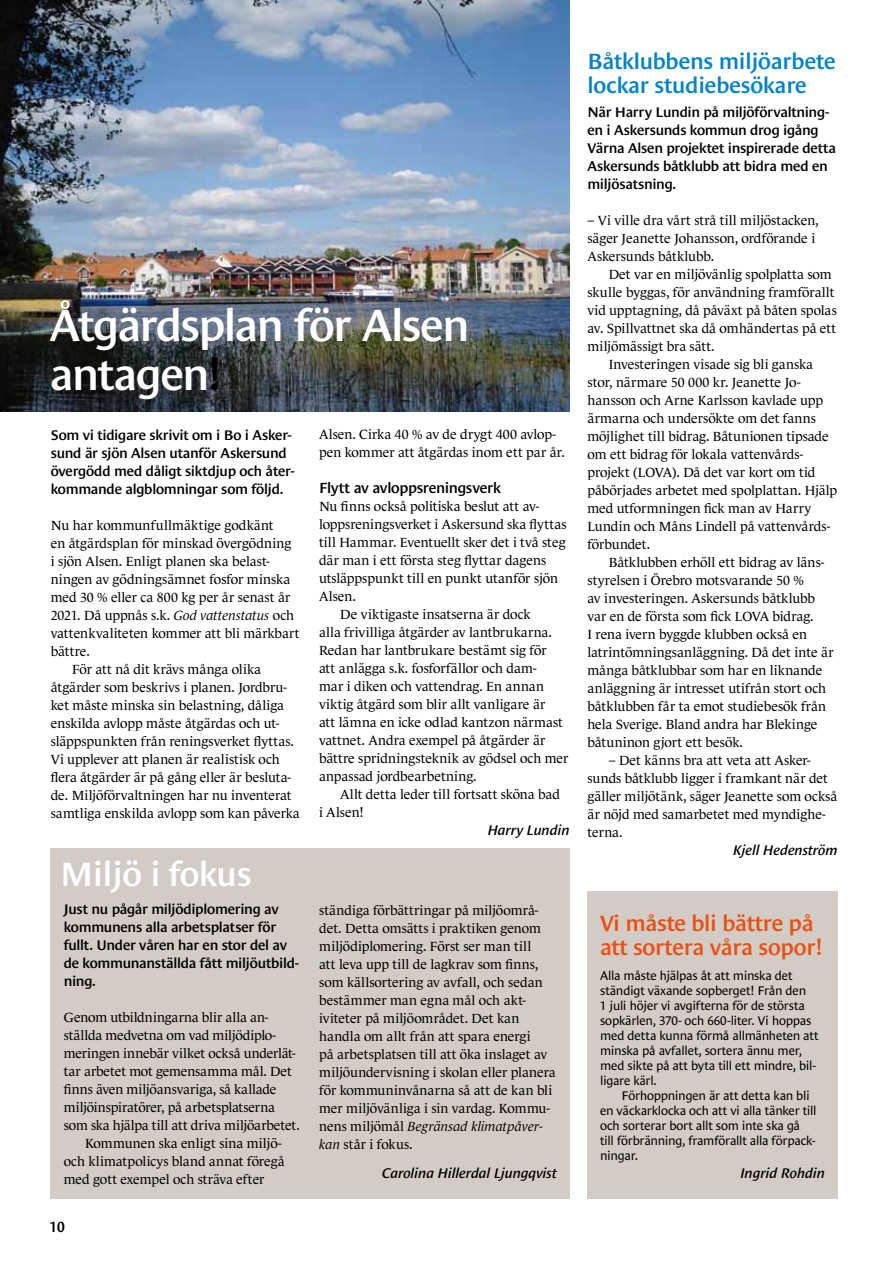
<style>
.page{position:relative;width:893px;height:1263px;background:#fff}
.page>*{position:absolute;margin:0;border:0;box-sizing:border-box;transform-origin:0 0}
.t1{font:600 45px/48px "Le Monde Sans";letter-spacing:-.035em;color:#fff}
.t2{font:600 34.5px "Le Monde Sans";letter-spacing:-.01em;color:#fff}
.t3{font:600 22.5px/24px "Le Monde Sans";letter-spacing:-.01em;color:#0081c7}
.t4{font:600 22.5px/24px "Le Monde Sans";letter-spacing:-.01em;color:#e85113}
.t5{font:600 15px "Le Monde Sans";letter-spacing:-.02em;color:#000}
.t6{font:600 14.25px/18px "Le Monde Sans";letter-spacing:-.02em;color:#000}
.t7{font:italic 600 14.25px "Le Monde Sans";letter-spacing:-.02em;color:#000}
.t8{font:13.5px/18px "Le Monde Journal";color:#000}
.t9{font:12.75px/15px "Le Monde Sans";letter-spacing:-.015em;color:#000}
.s1{color:#000}
.s2{font-style:italic}
.s3{font-family:"Times New Roman";font-weight:400;font-size:18px}
</style>
<div class="page">
<div style="left:51px;top:848px;width:519px;height:351px;background:#d3cbc6"></div>
<div style="left:587px;top:891px;width:251px;height:308px;background:#d3cbc6"></div>
<img style="left:0;top:0;width:569px;height:411px">
<h1 class="t1" style="left:50px;top:302px;width:421px">Åtgärdsplan för Alsen antagen<span class="s1">!</span></h1>
<p class="t6" style="left:51px;top:426px;width:245px">Som vi tidigare skrivit om i Bo i Asker&shy;sund är sjön Alsen utanför Askersund övergödd med dåligt siktdjup och åter&shy;kommande algblomningar som följd.</p>
<p class="t8" style="left:51px;top:516px;width:224px">Nu har kommunfullmäktige godkänt</p>
<p class="t8" style="left:51px;top:534px;width:242px">en åtgärdsplan för minskad övergödning</p>
<p class="t8" style="left:51px;top:552px;width:220px">i sjön Alsen. Enligt planen ska belast-</p>
<p class="t8" style="left:51px;top:570px;width:241px">ningen av gödningsämnet fosfor minska</p>
<p class="t8" style="left:51px;top:588px;width:241px">med 30 % eller ca 800 kg per år senast år</p>
<p class="t8" style="left:51px;top:606px;width:245px">2021. Då uppnås s.k. <span class="s2">God vattenstatus</span> och</p>
<p class="t8" style="left:51px;top:624px;width:250px">vattenkvaliteten kommer att bli märkbart</p>
<p class="t8" style="left:51px;top:642px;width:41px">bättre.</p>
<p class="t8" style="left:72px;top:660px;width:191px">För att nå dit krävs många olika</p>
<p class="t8" style="left:51px;top:678px;width:238px">åtgärder som beskrivs i planen. Jordbru-</p>
<p class="t8" style="left:51px;top:696px;width:235px">ket måste minska sin belastning, dåliga</p>
<p class="t8" style="left:51px;top:714px;width:230px">enskilda avlopp måste åtgärdas och ut-</p>
<p class="t8" style="left:51px;top:732px;width:245px">släppspunkten från reningsverket flyttas.</p>
<p class="t8" style="left:51px;top:750px;width:231px">Vi upplever att planen är realistisk och</p>
<p class="t8" style="left:51px;top:768px;width:242px">flera åtgärder är på gång eller är besluta-</p>
<p class="t8" style="left:51px;top:786px;width:242px">de. Miljöförvaltningen har nu inventerat</p>
<p class="t8" style="left:51px;top:804px;width:250px">samtliga enskilda avlopp som kan påverka</p>
<h2 class="t2" style="left:60px;top:855px;width:193px">Miljö i fokus</h2>
<p class="t6" style="left:64px;top:900px;width:236px">Just nu pågår miljödiplomering av kommunens alla arbetsplatser för fullt. Under våren har en stor del av de kommunanställda fått miljöutbild&shy;ning.</p>
<p class="t8" style="left:64px;top:1009px;width:206px">Genom utbildningarna blir alla an-</p>
<p class="t8" style="left:64px;top:1027px;width:214px">ställda medvetna om vad miljödiplo-</p>
<p class="t8" style="left:64px;top:1045px;width:233px">meringen innebär vilket också underlät-</p>
<p class="t8" style="left:64px;top:1063px;width:230px">tar arbetet mot gemensamma mål. Det</p>
<p class="t8" style="left:64px;top:1081px;width:214px">finns även miljöansvariga, så kallade</p>
<p class="t8" style="left:64px;top:1099px;width:213px">miljöinspiratörer, på arbetsplatserna</p>
<p class="t8" style="left:64px;top:1117px;width:238px">som ska hjälpa till att driva miljöarbetet.</p>
<p class="t8" style="left:85px;top:1135px;width:198px">Kommunen ska enligt sina miljö-</p>
<p class="t8" style="left:64px;top:1153px;width:222px">och klimatpolicys bland annat föregå</p>
<p class="t8" style="left:64px;top:1171px;width:202px">med gott exempel och sträva efter</p>
<p class="t5" style="left:50px;top:1219px;width:24px">10<span class="s3">10</span></p>
<p class="t8" style="left:319px;top:426px;width:248px">Alsen. Cirka 40 % av de drygt 400 avlop&shy;pen kommer att åtgärdas inom ett par år.</p>
<p class="t5" style="left:319px;top:480px;width:184px">Flytt av avloppsreningsverk</p>
<p class="t8" style="left:319px;top:498px;width:222px">Nu finns också politiska beslut att av-</p>
<p class="t8" style="left:319px;top:516px;width:249px">loppsreningsverket i Askersund ska flyttas</p>
<p class="t8" style="left:319px;top:534px;width:248px">till Hammar. Eventuellt sker det i två steg</p>
<p class="t8" style="left:319px;top:552px;width:229px">där man i ett första steg flyttar dagens</p>
<p class="t8" style="left:319px;top:570px;width:241px">utsläppspunkt till en punkt utanför sjön</p>
<p class="t8" style="left:319px;top:588px;width:38px">Alsen.</p>
<p class="t8" style="left:340px;top:606px;width:192px">De viktigaste insatserna är dock</p>
<p class="t8" style="left:319px;top:624px;width:234px">alla frivilliga åtgärder av lantbrukarna.</p>
<p class="t8" style="left:319px;top:642px;width:229px">Redan har lantbrukare bestämt sig för</p>
<p class="t8" style="left:319px;top:660px;width:219px">att anlägga s.k. fosforfällor och dam-</p>
<p class="t8" style="left:319px;top:678px;width:227px">mar i diken och vattendrag. En annan</p>
<p class="t8" style="left:319px;top:696px;width:228px">viktig åtgärd som blir allt vanligare är</p>
<p class="t8" style="left:319px;top:714px;width:245px">att lämna en icke odlad kantzon närmast</p>
<p class="t8" style="left:319px;top:732px;width:228px">vattnet. Andra exempel på åtgärder är</p>
<p class="t8" style="left:319px;top:750px;width:251px">bättre spridningsteknik av gödsel och mer</p>
<p class="t8" style="left:319px;top:768px;width:159px">anpassad jordbearbetning.</p>
<p class="t8" style="left:340px;top:786px;width:221px">Allt detta leder till fortsatt sköna bad</p>
<p class="t8" style="left:319px;top:804px;width:46px">i Alsen!</p>
<p class="t7" style="left:488px;top:822px;width:84px">Harry Lundin</p>
<p class="t8" style="left:319px;top:901px;width:238px">ständiga förbättringar på miljöområ&shy;det. Detta omsätts i praktiken genom miljödiplomering. Först ser man till<br>att leva upp till de lagkrav som finns, som källsortering av avfall, och sedan bestämmer man egna mål och akt&shy;iviteter på miljöområdet. Det kan handla om allt från att spara energi<br>på arbetsplatsen till att öka inslaget av miljöundervisning i skolan eller planera för kommuninvånarna så att de kan bli mer miljövänliga i sin vardag. Kommu&shy;nens miljömål <span class="s2">Begränsad klimatpåver&shy;kan</span> står i fokus.</p>
<p class="t7" style="left:382px;top:1164px;width:176px">Carolina Hillerdal Ljungqvist</p>
<h3 class="t3" style="left:587px;top:49px;width:250px">Båtklubbens miljöarbete lockar studiebesökare</h3>
<p class="t6" style="left:587px;top:103px;width:250px">När Harry Lundin på miljöförvaltning&shy;en i Askersunds kommun drog igång Värna Alsen projektet inspirerade detta Askersunds båtklubb att bidra med en miljösatsning.</p>
<p class="t8" style="left:587px;top:211px;width:233px">– Vi ville dra vårt strå till miljöstacken, säger Jeanette Johansson, ordförande i<br>Askersunds båtklubb.</p>
<p class="t8" style="left:609px;top:265px;width:224px">Det var en miljövänlig spolplatta som</p>
<p class="t8" style="left:587px;top:283px;width:248px">skulle byggas, för användning framförallt</p>
<p class="t8" style="left:587px;top:301px;width:251px">vid upptagning, då påväxt på båten spolas</p>
<p class="t8" style="left:587px;top:319px;width:250px">av. Spillvattnet ska då omhändertas på ett</p>
<p class="t8" style="left:587px;top:337px;width:129px">miljömässigt bra sätt.</p>
<p class="t8" style="left:609px;top:355px;width:206px">Investeringen visade sig bli ganska</p>
<p class="t8" style="left:587px;top:373px;width:215px">stor, närmare 50 000 kr. Jeanette Jo-</p>
<p class="t8" style="left:587px;top:391px;width:237px">hansson och Arne Karlsson kavlade upp</p>
<p class="t8" style="left:587px;top:409px;width:230px">ärmarna och undersökte om det fanns</p>
<p class="t8" style="left:587px;top:427px;width:243px">möjlighet till bidrag. Båtunionen tipsade</p>
<p class="t8" style="left:587px;top:445px;width:217px">om ett bidrag för lokala vattenvårds-</p>
<p class="t8" style="left:587px;top:463px;width:229px">projekt (LOVA). Då det var kort om tid</p>
<p class="t8" style="left:587px;top:481px;width:251px">påbörjades arbetet med spolplattan. Hjälp</p>
<p class="t8" style="left:587px;top:499px;width:225px">med utformningen fick man av Harry</p>
<p class="t8" style="left:587px;top:517px;width:244px">Lundin och Måns Lindell på vattenvårds-</p>
<p class="t8" style="left:587px;top:535px;width:64px">förbundet.</p>
<p class="t8" style="left:609px;top:553px;width:217px">Båtklubben erhöll ett bidrag av läns-</p>
<p class="t8" style="left:587px;top:571px;width:218px">styrelsen i Örebro motsvarande 50 %</p>
<p class="t8" style="left:587px;top:589px;width:229px">av investeringen. Askersunds båtklubb</p>
<p class="t8" style="left:587px;top:607px;width:228px">var en de första som fick LOVA bidrag.</p>
<p class="t8" style="left:587px;top:625px;width:221px">I rena ivern byggde klubben också en</p>
<p class="t8" style="left:587px;top:643px;width:248px">latrintömningsanläggning. Då det inte är</p>
<p class="t8" style="left:587px;top:661px;width:236px">många båtklubbar som har en liknande</p>
<p class="t8" style="left:587px;top:679px;width:240px">anläggning är intresset utifrån stort och</p>
<p class="t8" style="left:587px;top:697px;width:240px">båtklubben får ta emot studiebesök från</p>
<p class="t8" style="left:587px;top:715px;width:232px">hela Sverige. Bland andra har Blekinge</p>
<p class="t8" style="left:587px;top:733px;width:157px">båtuninon gjort ett besök.</p>
<p class="t8" style="left:587px;top:751px;width:251px;text-indent:21px">– Det känns bra att veta att Asker&shy;sunds båtklubb ligger i framkant när det gäller miljötänk, säger Jeanette som också är nöjd med samarbetet med myndighe&shy;terna.</p>
<p class="t7" style="left:733px;top:842px;width:106px">Kjell Hedenström</p>
<h3 class="t4" style="left:600px;top:911px;width:224px">Vi måste bli bättre på att sortera våra sopor!</h3>
<p class="t9" style="left:600px;top:968px;width:220px">Alla måste hjälpas åt att minska det ständigt växande sopberget! Från den<br>1 juli höjer vi avgifterna för de största sopkärlen, 370- och 660-liter. Vi hoppas med detta kunna förmå allmänheten att minska på avfallet, sortera ännu mer, med sikte på att byta till ett mindre, bil&shy;ligare kärl.</p>
<p class="t9" style="left:600px;top:1088px;width:218px;text-indent:21px">Förhoppningen är att detta kan bli en väckarklocka och att vi alla tänker till och sorterar bort allt som inte ska gå till förbränning, framförallt alla förpack&shy;ningar.</p>
<p class="t7" style="left:740px;top:1165px;width:86px">Ingrid Rohdin</p>
</div>
